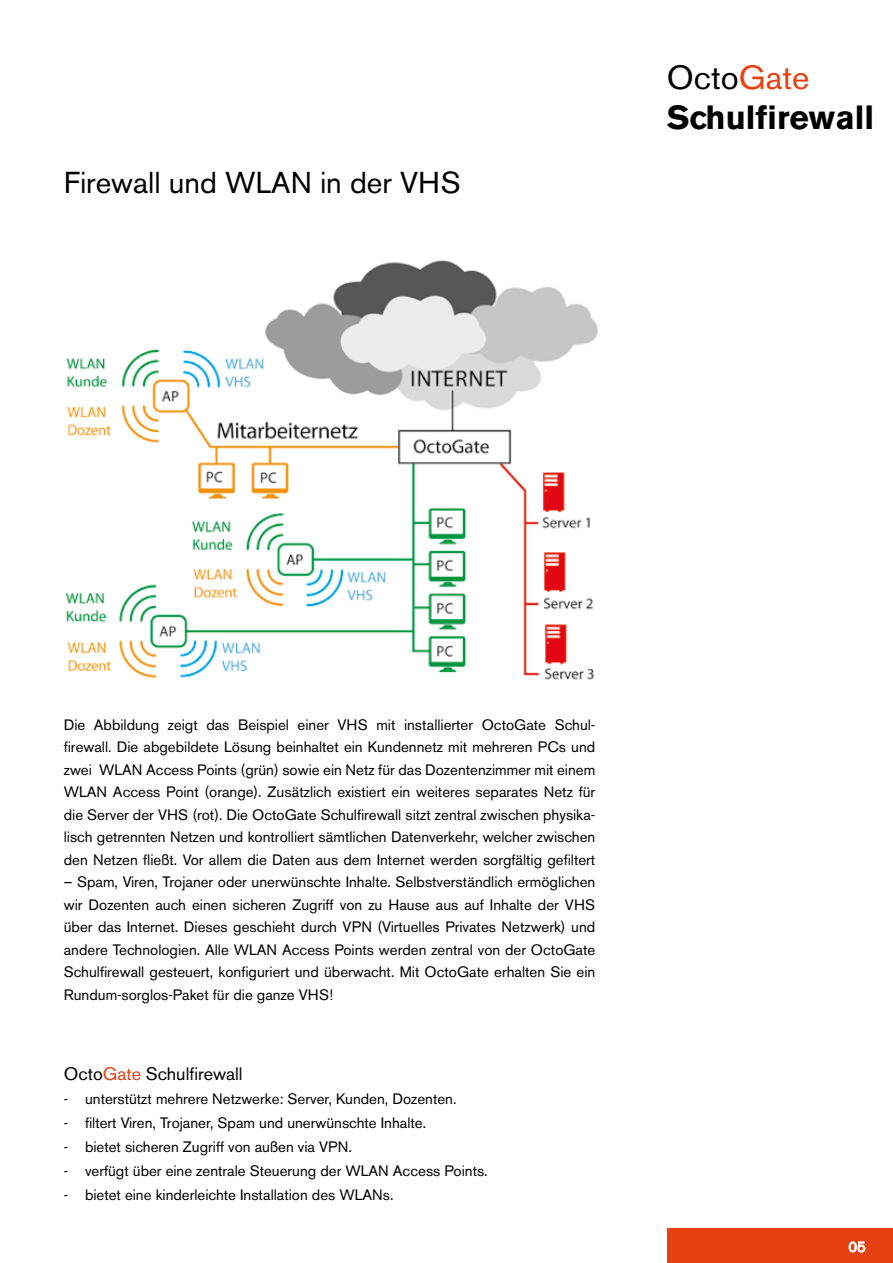
<style>
.page{position:relative;width:893px;height:1263px;background:#fff}
.page>*{position:absolute;margin:0;border:0;box-sizing:border-box;transform-origin:0 0}
.t1{font:700 33.3px/39.9px "Akzidenz Grotesk BE";color:#000}
.t2{font:30px "Akzidenz Grotesk BE";color:#000}
.t3{font:18px "Akzidenz Grotesk BE";color:#000}
.t4{font:15px/22.5px "Akzidenz Grotesk BE";color:#000;text-align:justify}
.t5{font:15px "Akzidenz Grotesk BE";color:#fff}
.s1{font-weight:400}
.s2{font-weight:400;color:#e74011}
.s3{color:#e74011}
</style>
<div class="page">
<img style="left:66px;top:260px;width:532px;height:420px">
<div style="left:668px;top:1229px;width:225px;height:34px;background:#e74011"></div>
<svg style="left:848px;top:1241px;width:18px;height:12px"></svg>
<h2 class="t2" style="left:64px;top:164px;width:398px">Firewall und WLAN in der VHS</h2>
<h1 class="t1" style="left:667px;top:58px;width:209px"><span class="s1">Octo</span><span class="s2">Gate<br></span>Schulfirewall</h1>
<p class="t4" style="left:64px;top:713px;width:533px">Die Abbildung zeigt das Beispiel einer VHS mit installierter OctoGate Schul&shy;firewall. Die abgebildete Lösung beinhaltet ein Kundennetz mit mehreren PCs und zwei WLAN Access Points (grün) sowie ein Netz für das Dozentenzimmer mit einem WLAN Access Point (orange). Zusätzlich existiert ein weiteres separates Netz für die Server der VHS (rot). Die OctoGate Schulfirewall sitzt zentral zwischen physika&shy;lisch getrennten Netzen und kontrolliert sämtlichen Datenverkehr, welcher zwischen den Netzen fließt. Vor allem die Daten aus dem Internet werden sorgfältig gefiltert</p>
<p class="t4" style="left:64px;top:871px;width:533px">– Spam, Viren, Trojaner oder unerwünschte Inhalte. Selbstverständlich ermöglichen wir Dozenten auch einen sicheren Zugriff von zu Hause aus auf Inhalte der VHS über das Internet. Dieses geschieht durch VPN (Virtuelles Privates Netzwerk) und andere Technologien. Alle WLAN Access Points werden zentral von der OctoGate Schulfirewall gesteuert, konfiguriert und überwacht. Mit OctoGate erhalten Sie ein Rundum-sorglos-Paket für die ganze VHS!</p>
<p class="t3" style="left:64px;top:1063px;width:180px">Octo<span class="s3">Gate</span> Schulfirewall</p>
<p class="t4" style="left:64px;top:1087px;width:394px">- unterstützt mehrere Netzwerke: Server, Kunden, Dozenten.</p>
<p class="t4" style="left:64px;top:1111px;width:364px">- filtert Viren, Trojaner, Spam und unerwünschte Inhalte.</p>
<p class="t4" style="left:64px;top:1135px;width:290px">- bietet sicheren Zugriff von außen via VPN.</p>
<p class="t4" style="left:64px;top:1159px;width:425px">- verfügt über eine zentrale Steuerung der WLAN Access Points.</p>
<p class="t4" style="left:64px;top:1183px;width:331px">- bietet eine kinderleichte Installation des WLANs.</p>
<p class="t5" style="left:848px;top:1238px;width:19px">05</p>
</div>
